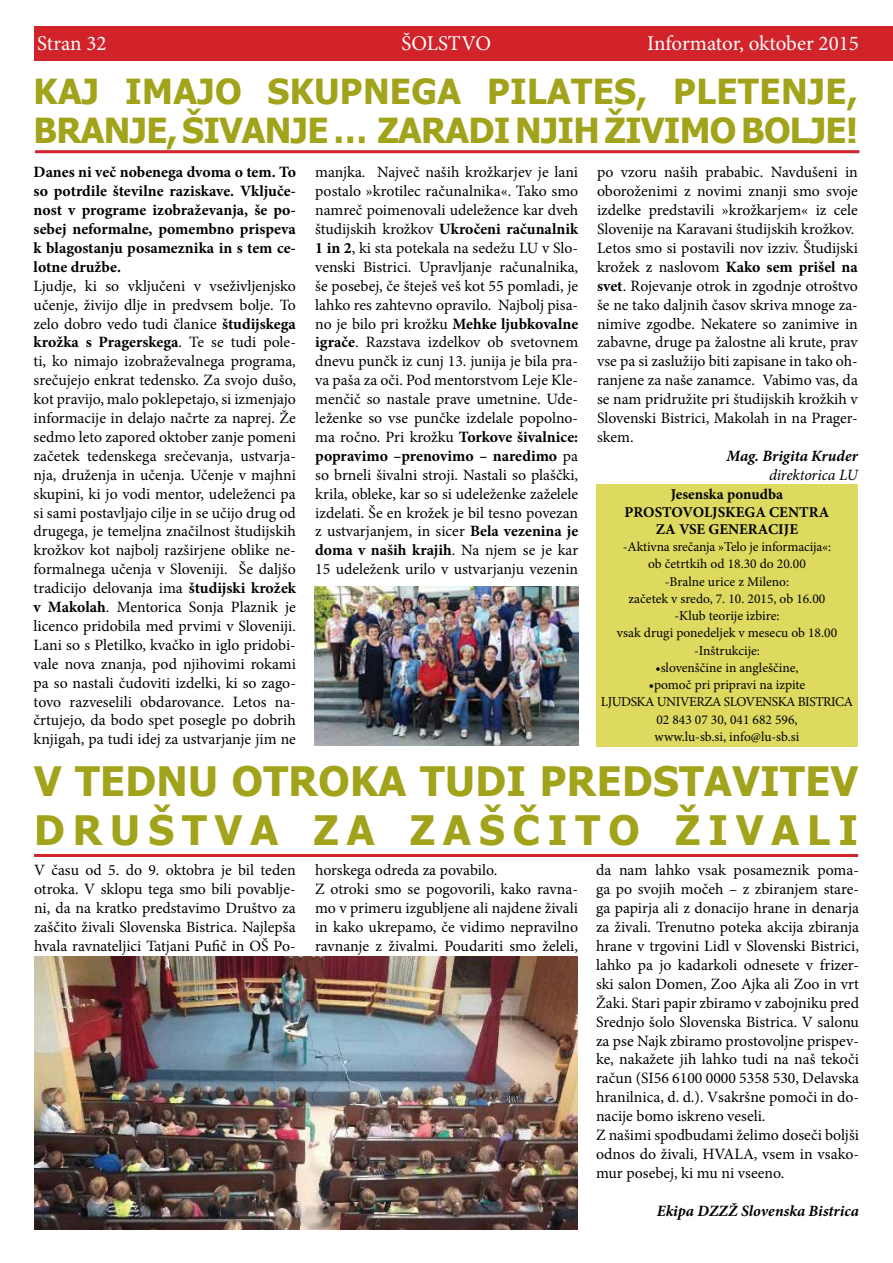
<style>
.page{position:relative;width:893px;height:1263px;background:#fff}
.page>*{position:absolute;margin:0;border:0;box-sizing:border-box;transform-origin:0 0}
.t1{font:700 40.5px/48.6px "Tahoma";letter-spacing:.01em;color:#a1a31b}
.t2{font:700 34.5px/39px "Tahoma";letter-spacing:-.02em;color:#a1a31b}
.t3{font:21px "Minion Pro";letter-spacing:-.005em;color:#fff}
.t4{font:15.75px/18.9px "Minion Pro";color:#000;text-align:justify}
.t5{font:700 15.75px/18.9px "Minion Pro";color:#000;text-align:justify}
.t6{font:italic 700 15.75px "Minion Pro";color:#000}
.t7{font:italic 15.75px "Minion Pro";letter-spacing:-.01em;color:#000}
.t8{font:700 15px/17.2px "Minion Pro";color:#000;text-align:center}
.t9{font:13.5px/17.2px "Minion Pro";letter-spacing:-.005em;color:#000;text-align:center}
.s1{font-weight:700}
</style>
<div class="page">
<div style="left:34px;top:26px;width:859px;height:35px;background:#d2232a"></div>
<hr style="left:35px;top:150px;width:824px;height:3px;background:#d2232a">
<div style="left:596px;top:484px;width:262px;height:263px;background:#ddda5f"></div>
<img style="left:315px;top:587px;width:263px;height:158px">
<hr style="left:34px;top:854px;width:824px;height:3px;background:#d2232a">
<img style="left:34px;top:957px;width:544px;height:272px">
<h3 class="t3" style="left:37px;top:30px;width:71px">Stran 32</h3>
<h3 class="t3" style="left:401px;top:30px;width:91px">ŠOLSTVO</h3>
<h3 class="t3" style="left:647px;top:30px;width:213px">Informator, oktober 2015</h3>
<h2 class="t2" style="left:34px;top:70px;width:826px">KAJ IMAJO SKUPNEGA PILATES, PLETENJE,<br>BRANJE, ŠIVANJE … ZARADI NJIH ŽIVIMO BOLJE!</h2>
<p class="t5" style="left:34px;top:163px;width:264px">Danes ni več nobenega dvoma o tem. To so potrdile številne raziskave. Vključe&shy;nost v programe izobraževanja, še po&shy;sebej neformalne, pomembno prispeva k blagostanju posameznika in s tem ce&shy;lotne družbe.</p>
<p class="t4" style="left:34px;top:276px;width:264px">Ljudje, ki so vključeni v vseživljenjsko učenje, živijo dlje in predvsem bolje. To zelo dobro vedo tudi članice <span class="s1">študijskega krožka s Pragerskega</span>. Te se tudi pole&shy;ti, ko nimajo izobraževalnega programa, srečujejo enkrat tedensko. Za svojo dušo, kot pravijo, malo poklepetajo, si izmenjajo informacije in delajo načrte za naprej. Že sedmo leto zapored oktober zanje pomeni začetek tedenskega srečevanja, ustvarja&shy;nja, druženja in učenja. Učenje v majhni skupini, ki jo vodi mentor, udeleženci pa si sami postavljajo cilje in se učijo drug od drugega, je temeljna značilnost študijskih krožkov kot najbolj razširjene oblike ne&shy;formalnega učenja v Sloveniji. Še daljšo tradicijo delovanja ima <span class="s1">študijski krožek v Makolah</span>. Mentorica Sonja Plaznik je licenco pridobila med prvimi v Sloveniji.<br>Lani so s Pletilko, kvačko in iglo pridobi&shy;vale nova znanja, pod njihovimi rokami pa so nastali čudoviti izdelki, ki so zago&shy;tovo razveselili obdarovance. Letos na&shy;črtujejo, da bodo spet posegle po dobrih knjigah, pa tudi idej za ustvarjanje jim ne</p>
<p class="t4" style="left:315px;top:163px;width:265px">manjka. Največ naših krožkarjev je lani postalo »krotilec računalnika«. Tako smo namreč poimenovali udeležence kar dveh študijskih krožkov <span class="s1">Ukročeni računalnik 1 in 2</span>, ki sta potekala na sedežu LU v Slo&shy;venski Bistrici. Upravljanje računalnika, še posebej, če šteješ veš kot 55 pomladi, je lahko res zahtevno opravilo. Najbolj pisa&shy;no je bilo pri krožku <span class="s1">Mehke ljubkovalne igrače</span>. Razstava izdelkov ob svetovnem dnevu punčk iz cunj 13. junija je bila pra&shy;va paša za oči. Pod mentorstvom Leje Kle&shy;menčič so nastale prave umetnine. Ude&shy;leženke so vse punčke izdelale popolno&shy;ma ročno. Pri krožku <span class="s1">Torkove šivalnice: popravimo –prenovimo – naredimo</span> pa so brneli šivalni stroji. Nastali so plaščki, krila, obleke, kar so si udeleženke zaželele izdelati. Še en krožek je bil tesno povezan z ustvarjanjem, in sicer <span class="s1">Bela vezenina je doma v naših krajih</span>. Na njem se je kar 15 udeleženk urilo v ustvarjanju vezenin</p>
<p class="t4" style="left:597px;top:163px;width:262px;text-align:left">po vzoru naših prababic. Navdušeni in oboroženimi z novimi znanji smo svoje izdelke predstavili »krožkarjem« iz cele Slovenije na Karavani študijskih krožkov.<br>Letos smo si postavili nov izziv. Študijski krožek z naslovom <span class="s1">Kako sem prišel na svet</span>. Rojevanje otrok in zgodnje otroštvo še ne tako daljnih časov skriva mnoge za&shy;nimive zgodbe. Nekatere so zanimive in zabavne, druge pa žalostne ali krute, prav vse pa si zaslužijo biti zapisane in tako oh&shy;ranjene za naše zanamce. Vabimo vas, da se nam pridružite pri študijskih krožkih v Slovenski Bistrici, Makolah in na Prager&shy;skem.</p>
<p class="t6" style="left:726px;top:445px;width:133px">Mag. Brigita Kruder</p>
<p class="t7" style="left:769px;top:464px;width:90px">direktorica LU</p>
<p class="t8" style="left:625px;top:486px;width:206px">Jesenska ponudba<br>PROSTOVOLJSKEGA CENTRA<br>ZA VSE GENERACIJE</p>
<p class="t9" style="left:617px;top:538px;width:222px">-Aktivna srečanja »Telo je informacija«: ob četrtkih od 18.30 do 20.00<br>-Bralne urice z Mileno:<br>začetek v sredo, 7. 10. 2015, ob 16.00 -Klub teorije izbire:<br>vsak drugi ponedeljek v mesecu ob 18.00 -Inštrukcije:</p>
<p class="t9" style="left:655px;top:659px;width:145px">•slovenščine in angleščine,</p>
<p class="t9" style="left:601px;top:676px;width:254px">•pomoč pri pripravi na izpite<br>LJUDSKA UNIVERZA SLOVENSKA BISTRICA<br>02 843 07 30, 041 682 596,<br>www.lu-sb.si, info@lu-sb.si</p>
<h1 class="t1" style="left:34px;top:755px;width:826px">V TEDNU OTROKA TUDI PREDSTAVITEV<br>DRUŠTVA ZA ZAŠČITO ŽIVALI</h1>
<p class="t4" style="left:34px;top:861px;width:263px">V času od 5. do 9. oktobra je bil teden otroka. V sklopu tega smo bili povablje&shy;ni, da na kratko predstavimo Društvo za zaščito živali Slovenska Bistrica. Najlepša hvala ravnateljici Tatjani Pufič in OŠ Po-</p>
<p class="t4" style="left:596px;top:861px;width:264px;text-align:left">da nam lahko vsak posameznik poma&shy;ga po svojih močeh – z zbiranjem stare&shy;ga papirja ali z donacijo hrane in denarja za živali. Trenutno poteka akcija zbiranja hrane v trgovini Lidl v Slovenski Bistrici, lahko pa jo kadarkoli odnesete v frizer&shy;ski salon Domen, Zoo Ajka ali Zoo in vrt Žaki. Stari papir zbiramo v zabojniku pred Srednjo šolo Slovenska Bistrica. V salonu za pse Najk zbiramo prostovoljne prispev&shy;ke, nakažete jih lahko tudi na naš tekoči račun (SI56 6100 0000 5358 530, Delavska hranilnica, d. d.). Vsakršne pomoči in do&shy;nacije bomo iskreno veseli.<br>Z našimi spodbudami želimo doseči boljši odnos do živali, HVALA, vsem in vsako&shy;mur posebej, ki mu ni vseeno.</p>
<p class="t6" style="left:657px;top:1199px;width:204px">Ekipa DZZŽ Slovenska Bistrica</p>
<p class="t4" style="left:315px;top:861px;width:264px;text-align:left">horskega odreda za povabilo.<br>Z otroki smo se pogovorili, kako ravna&shy;mo v primeru izgubljene ali najdene živali in kako ukrepamo, če vidimo nepravilno ravnanje z živalmi. Poudariti smo želeli,</p>
</div>
